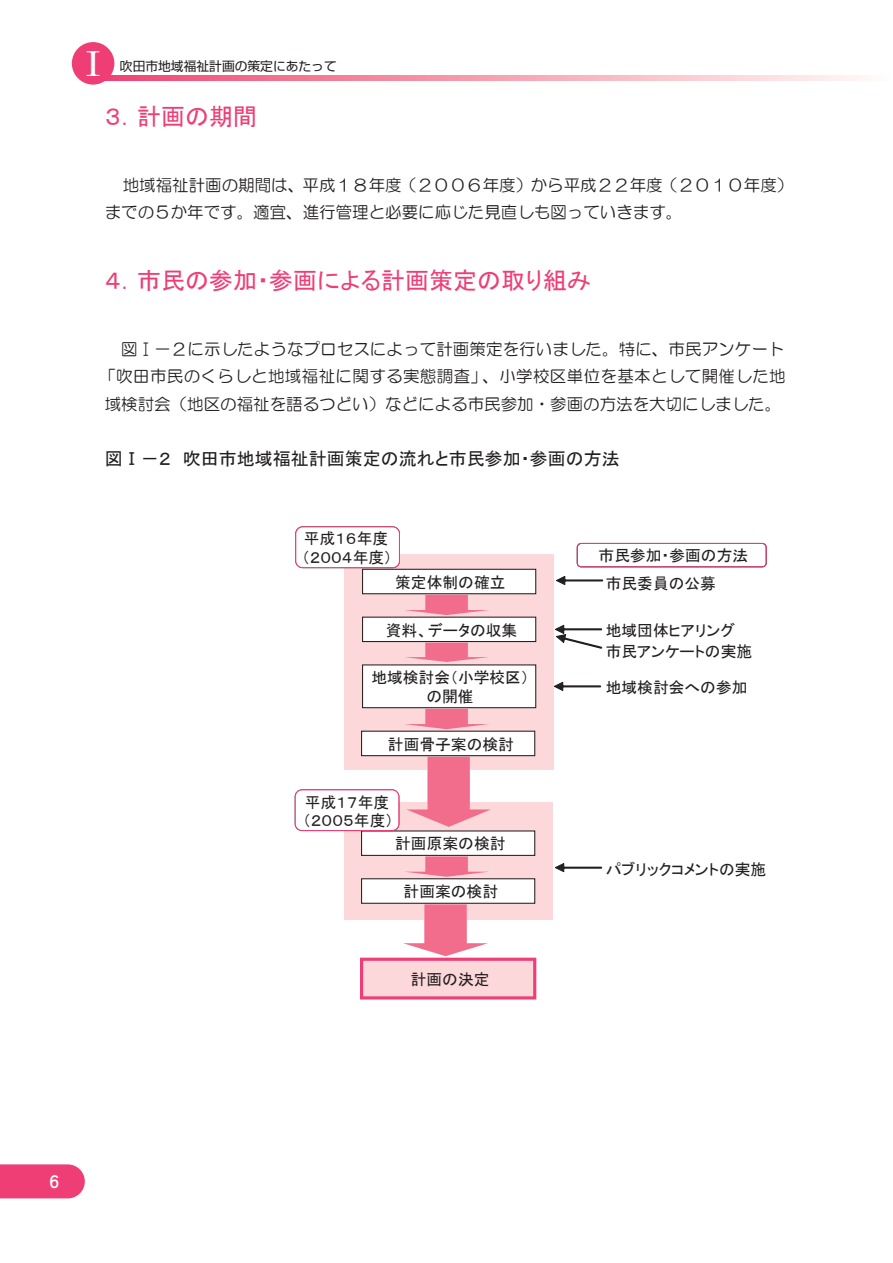
<style>
.page{position:relative;width:893px;height:1263px;background:#fff}
.page>*{position:absolute;margin:0;border:0;box-sizing:border-box;transform-origin:0 0}
.t1{font:700 34.05px "Ryumin";color:#fff}
.t2{font:24px "MS P Gothic";color:#ee3e75}
.t3{font:18px "MS P Gothic";color:#231f20}
.t4{font:16.5px/27.3px "HG Maru Gothic MPRO";color:#231f20}
.t5{font:500 15.9px "Jun 34";color:#fff}
.t6{font:15.75px/18.3px "MS P Gothic";color:#231f20}
.t7{font:12.75px "Shin Go";color:#231f20}
</style>
<div class="page">
<svg style="left:107px;top:76px;width:752px;height:4px"></svg>
<div style="left:72px;top:42px;width:42px;height:43px;background:#ee3e75;border-radius:50%"></div>
<div style="left:344px;top:802px;width:208px;height:117px;background:#fcd8db"></div>
<div style="left:344px;top:554px;width:210px;height:216px;background:#fcd8db"></div>
<svg style="left:360px;top:568px;width:177px;height:336px"></svg>
<div style="left:362px;top:959px;width:173px;height:39px;background:#fcd8db"></div>
<div style="left:360px;top:958px;width:176px;height:42px;border:3px solid #ee3e75"></div>
<div style="left:362px;top:665px;width:174px;height:43px;background:#fff"></div>
<div style="left:362px;top:664px;width:174px;height:44px;border:1px solid #231f20"></div>
<svg style="left:404px;top:595px;width:87px;height:282px"></svg>
<svg style="left:403px;top:904px;width:85px;height:52px"></svg>
<div style="left:296px;top:527px;width:103px;height:41px;background:#fff;border-radius:7px"></div>
<div style="left:295px;top:526px;width:105px;height:42px;border:1px solid #ee3e75;border-radius:7px"></div>
<div style="left:577px;top:543px;width:190px;height:24px;border:1px solid #ee3e75;border-radius:4px"></div>
<svg style="left:556px;top:575px;width:48px;height:10px"></svg>
<svg style="left:555px;top:624px;width:48px;height:25px"></svg>
<svg style="left:554px;top:681px;width:48px;height:10px"></svg>
<svg style="left:555px;top:863px;width:48px;height:10px"></svg>
<div style="left:295px;top:790px;width:104px;height:41px;background:#fff;border-radius:7px"></div>
<div style="left:295px;top:789px;width:104px;height:42px;border:1px solid #ee3e75;border-radius:7px"></div>
<svg style="left:0;top:1164px;width:85px;height:34px"></svg>
<h1 class="t1" style="left:76px;top:51px;width:36px">Ⅰ</h1>
<p class="t7" style="left:120px;top:61px;width:218px">吹田市地域福祉計画の策定にあたって</p>
<h2 class="t2" style="left:105px;top:104px;width:154px">３．計画の期間</h2>
<p class="t4" style="left:105px;top:171px;width:690px;text-indent:18px">地域福祉計画の期間は、平成１８年度（２００６年度）から平成２２年度（２０１０年度）までの５か年です。適宜、進行管理と必要に応じた見直しも図っていきます。</p>
<h2 class="t2" style="left:105px;top:269px;width:488px">４．市民の参加・参画による計画策定の取り組み</h2>
<p class="t4" style="left:99px;top:335px;width:688px;text-align:right">図Ⅰ－２に示したようなプロセスによって計画策定を行いました。特に、市民アンケート<br>「吹田市民のくらしと地域福祉に関する実態調査」、小学校区単位を基本として開催した地域検討会（地区の福祉を語るつどい）などによる市民参加・参画の方法を大切にしました。</p>
<p class="t3" style="left:105px;top:450px;width:516px">図Ⅰ－２ 吹田市地域福祉計画策定の流れと市民参加・参画の方法</p>
<p class="t6" style="left:302px;top:529px;width:92px">平成１６年度（２００４年度）</p>
<p class="t6" style="left:395px;top:573px;width:112px">策定体制の確立</p>
<p class="t6" style="left:386px;top:621px;width:133px">資料、データの収集</p>
<p class="t6" style="left:371px;top:669px;width:159px;text-align:center">地域検討会（小学校区）の開催</p>
<p class="t6" style="left:388px;top:735px;width:127px">計画骨子案の検討</p>
<p class="t6" style="left:303px;top:793px;width:92px">平成１７年度（２００５年度）</p>
<p class="t6" style="left:395px;top:834px;width:112px">計画原案の検討</p>
<p class="t6" style="left:404px;top:882px;width:96px">計画案の検討</p>
<p class="t6" style="left:411px;top:970px;width:80px">計画の決定</p>
<p class="t6" style="left:598px;top:546px;width:151px">市民参加・参画の方法</p>
<p class="t6" style="left:606px;top:574px;width:112px">市民委員の公募</p>
<p class="t6" style="left:606px;top:620px;width:148px;line-height:20.5px">地域団体ヒアリング市民アンケートの実施</p>
<p class="t6" style="left:606px;top:678px;width:143px">地域検討会への参加</p>
<p class="t6" style="left:606px;top:860px;width:162px">パブリックコメントの実施</p>
<p class="t5" style="left:49px;top:1176px;width:11px">6</p>
</div>
